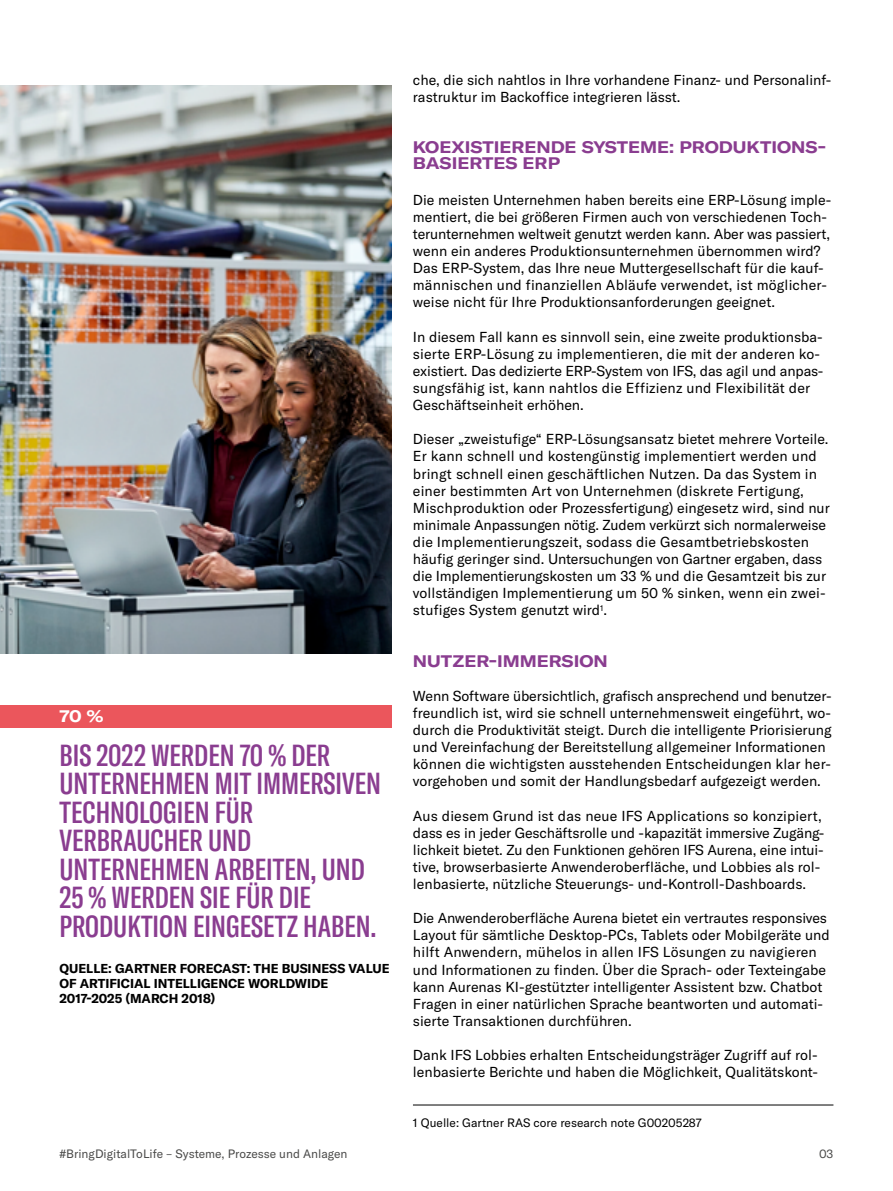
<style>
.page{position:relative;width:893px;height:1191px;background:#fff}
.page>*{position:absolute;margin:0;border:0;box-sizing:border-box;transform-origin:0 0}
.t1{font:500 extra-condensed 30px/28.5px "GT America";color:#8a3d90}
.t2{font:700 expanded 16.5px/15.8px "GT America";color:#8a3d90}
.t3{font:700 expanded 16.5px "GT America";color:#fff}
.t4{font:14.25px/17.1px "GT America";color:#000}
.t5{font:700 12.75px/15px "GT America";color:#000}
.t6{font:12px "GT America";color:#4a4a49}
.t7{font:12px "GT America";color:#000}
</style>
<div class="page">
<hr style="left:413px;top:1104px;width:420px;height:1px;background:#000">
<img style="left:0;top:85px;width:392px;height:569px">
<div style="left:0;top:705px;width:392px;height:22px;background:#eb565c"></div>
<p class="t3" style="left:60px;top:706px;width:46px">70 %</p>
<h1 class="t1" style="left:60px;top:741px;width:323px">BIS 2022 WERDEN 70 % DER<br>UNTERNEHMEN MIT IMMERSIVEN<br>TECHNOLOGIEN FÜR<br>VERBRAUCHER UND<br>UNTERNEHMEN ARBEITEN, UND<br>25 % WERDEN SIE FÜR DIE<br>PRODUKTION EINGESETZ HABEN.</h1>
<p class="t5" style="left:60px;top:961px;width:331px">QUELLE: GARTNER FORECAST: THE BUSINESS VALUE<br>OF ARTIFICIAL INTELLIGENCE WORLDWIDE<br>2017-2025 (MARCH 2018)</p>
<p class="t6" style="left:60px;top:1146px;width:289px">#BringDigitalToLife – Systeme, Prozesse und Anlagen</p>
<p class="t4" style="left:413px;top:71px;width:420px">che, die sich nahtlos in Ihre vorhandene Finanz- und Personalinf&shy;rastruktur im Backoffice integrieren lässt.</p>
<p class="t2" style="left:413px;top:139px;width:414px">KOEXISTIERENDE SYSTEME: PRODUKTIONS-<br>BASIERTES ERP</p>
<p class="t4" style="left:413px;top:191px;width:420px">Die meisten Unternehmen haben bereits eine ERP-Lösung imple&shy;mentiert, die bei größeren Firmen auch von verschiedenen Toch&shy;terunternehmen weltweit genutzt werden kann. Aber was passiert, wenn ein anderes Produktionsunternehmen übernommen wird?<br>Das ERP-System, das Ihre neue Muttergesellschaft für die kauf&shy;männischen und finanziellen Abläufe verwendet, ist möglicher&shy;weise nicht für Ihre Produktionsanforderungen geeignet.</p>
<p class="t4" style="left:413px;top:328px;width:412px">In diesem Fall kann es sinnvoll sein, eine zweite produktionsba&shy;sierte ERP-Lösung zu implementieren, die mit der anderen ko&shy;existiert. Das dedizierte ERP-System von IFS, das agil und anpas&shy;sungsfähig ist, kann nahtlos die Effizienz und Flexibilität der Geschäftseinheit erhöhen.</p>
<p class="t4" style="left:413px;top:431px;width:418px">Dieser „zweistufige“ ERP-Lösungsansatz bietet mehrere Vorteile.<br>Er kann schnell und kostengünstig implementiert werden und bringt schnell einen geschäftlichen Nutzen. Da das System in einer bestimmten Art von Unternehmen (diskrete Fertigung, Mischproduktion oder Prozessfertigung) eingesetz wird, sind nur minimale Anpassungen nötig. Zudem verkürzt sich normalerweise die Implementierungszeit, sodass die Gesamtbetriebskosten häufig geringer sind. Untersuchungen von Gartner ergaben, dass die Implementierungskosten um 33 % und die Gesamtzeit bis zur vollständigen Implementierung um 50 % sinken, wenn ein zwei&shy;stufiges System genutzt wird<sup>1</sup>.</p>
<p class="t2" style="left:413px;top:652px;width:196px">NUTZER-IMMERSION</p>
<p class="t4" style="left:413px;top:687px;width:420px">Wenn Software übersichtlich, grafisch ansprechend und benutzer&shy;freundlich ist, wird sie schnell unternehmensweit eingeführt, wo&shy;durch die Produktivität steigt. Durch die intelligente Priorisierung und Vereinfachung der Bereitstellung allgemeiner Informationen können die wichtigsten ausstehenden Entscheidungen klar her&shy;vorgehoben und somit der Handlungsbedarf aufgezeigt werden.</p>
<p class="t4" style="left:413px;top:807px;width:413px">Aus diesem Grund ist das neue IFS Applications so konzipiert, dass es in jeder Geschäftsrolle und -kapazität immersive Zugäng&shy;lichkeit bietet. Zu den Funktionen gehören IFS Aurena, eine intui&shy;tive, browserbasierte Anwenderoberfläche, und Lobbies als rol&shy;lenbasierte, nützliche Steuerungs- und-Kontroll-Dashboards.</p>
<p class="t4" style="left:413px;top:909px;width:418px">Die Anwenderoberfläche Aurena bietet ein vertrautes responsives Layout für sämtliche Desktop-PCs, Tablets oder Mobilgeräte und hilft Anwendern, mühelos in allen IFS Lösungen zu navigieren und Informationen zu finden. Über die Sprach- oder Texteingabe kann Aurenas KI-gestützter intelligenter Assistent bzw. Chatbot Fragen in einer natürlichen Sprache beantworten und automati&shy;sierte Transaktionen durchführen.</p>
<p class="t4" style="left:413px;top:1046px;width:406px">Dank IFS Lobbies erhalten Entscheidungsträger Zugriff auf rol&shy;lenbasierte Berichte und haben die Möglichkeit, Qualitätskont-</p>
<p class="t7" style="left:413px;top:1115px;width:290px">1 Quelle: Gartner RAS core research note G00205287</p>
<p class="t6" style="left:819px;top:1146px;width:16px">03</p>
</div>
